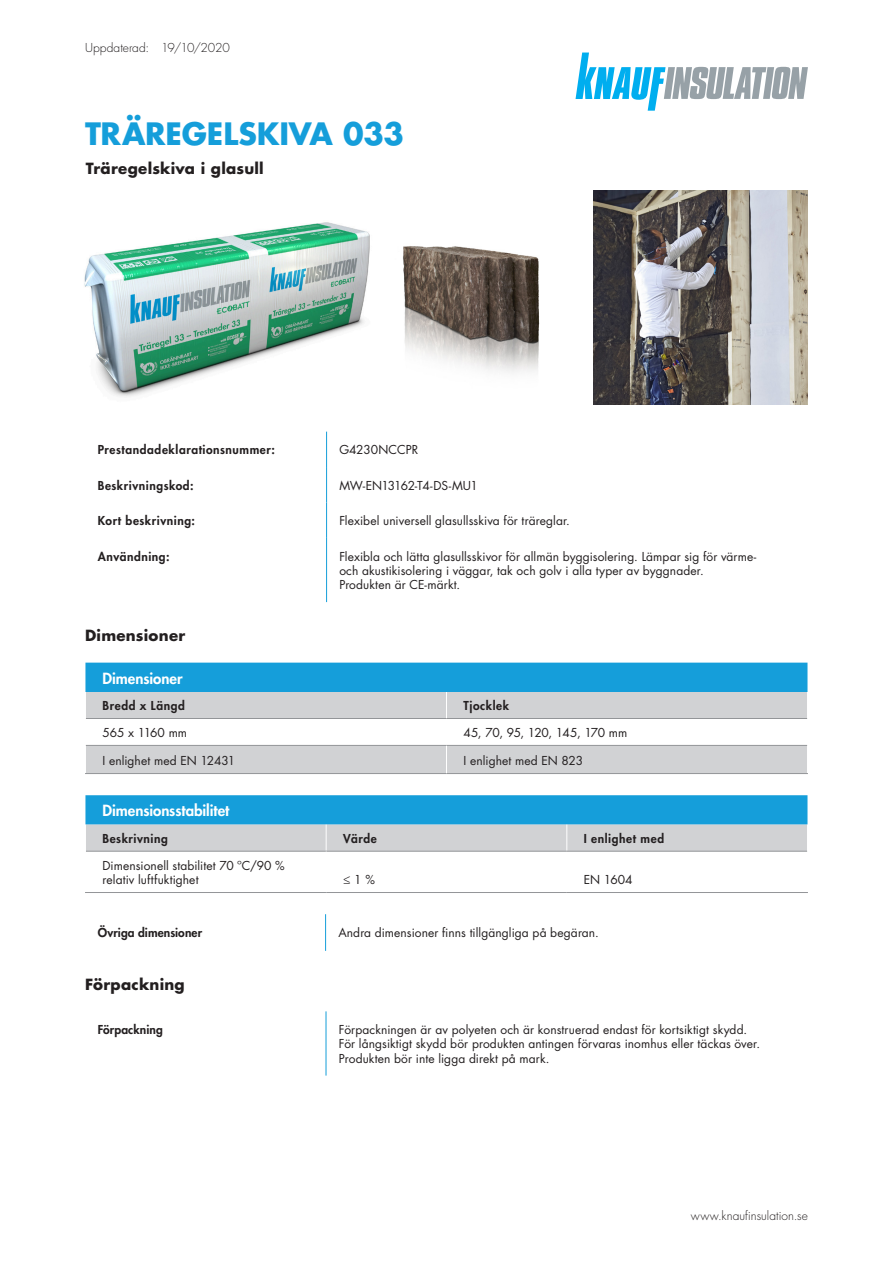
<style>
.page{position:relative;width:893px;height:1263px;background:#fff}
.page>*{position:absolute;margin:0;border:0;box-sizing:border-box;transform-origin:0 0}
.t1{font:700 30px "Futura Std";letter-spacing:-.005em;color:#159eda}
.t2{font:700 15px "Futura Std";letter-spacing:.015em;color:#231f20}
.t3{font:800 15px "Futura Std";letter-spacing:-.005em;color:#fff}
.t4{font:12px/14.4px "Futura Std";letter-spacing:.01em;color:#231f20}
.t5{font:800 12px "Futura Std";letter-spacing:.045em;color:#231f20}
.t6{font:300 12px "Futura Std";letter-spacing:.005em;color:#231f20}
.t7{font:800 12px "Futura Std";letter-spacing:.01em;color:#231f20}
.t8{font:12px "Futura Std";letter-spacing:-.03em;color:#231f20}
.t9{font:12px "Futura Std";letter-spacing:-.045em;color:#231f20}
</style>
<div class="page">
<img style="left:403px;top:246px;width:137px;height:127px">
<img style="left:594px;top:190px;width:214px;height:215px">
<hr style="left:326px;top:432px;width:1px;height:35px;background:#159eda">
<hr style="left:326px;top:467px;width:1px;height:35px;background:#159eda">
<hr style="left:326px;top:502px;width:1px;height:36px;background:#159eda">
<hr style="left:326px;top:538px;width:1px;height:64px;background:#159eda">
<hr style="left:85px;top:773px;width:361px;height:1px;background:#939598">
<hr style="left:446px;top:773px;width:362px;height:1px;background:#939598">
<svg style="left:85px;top:663px;width:723px;height:110px"></svg>
<hr style="left:86px;top:851px;width:240px;height:1px;background:#939598">
<svg style="left:85px;top:795px;width:723px;height:56px;background:#6fb7d7"></svg>
<hr style="left:85px;top:892px;width:241px;height:1px;background:#939598">
<hr style="left:326px;top:892px;width:241px;height:1px;background:#939598">
<hr style="left:567px;top:892px;width:241px;height:1px;background:#939598">
<hr style="left:326px;top:851px;width:241px;height:1px;background:#939598">
<hr style="left:567px;top:851px;width:240px;height:1px;background:#939598">
<hr style="left:325px;top:914px;width:1px;height:37px;background:#159eda">
<hr style="left:326px;top:1011px;width:1px;height:64px;background:#159eda">
<img style="left:84px;top:222px;width:286px;height:175px">
<svg style="left:576px;top:53px;width:232px;height:58px"></svg>
<p class="t6" style="left:85px;top:41px;width:146px">Uppdaterad: 19/10/2020</p>
<h1 class="t1" style="left:85px;top:113px;width:320px">TRÄREGELSKIVA 033</h1>
<h2 class="t2" style="left:86px;top:158px;width:179px">Träregelskiva i glasull</h2>
<p class="t5" style="left:98px;top:442px;width:179px">Prestandadeklarationsnummer:</p>
<p class="t4" style="left:339px;top:443px;width:80px">G4230NCCPR</p>
<p class="t5" style="left:98px;top:478px;width:97px">Beskrivningskod:</p>
<p class="t9" style="left:339px;top:478px;width:140px">MW-EN13162-T4-DS-MU1</p>
<p class="t5" style="left:98px;top:513px;width:99px">Kort beskrivning:</p>
<p class="t4" style="left:339px;top:514px;width:232px">Flexibel universell glasullsskiva för träreglar.</p>
<p class="t5" style="left:98px;top:548px;width:73px">Användning:</p>
<p class="t4" style="left:339px;top:549px;width:419px">Flexibla och lätta glasullsskivor för allmän byggisolering. Lämpar sig för värme&shy;och akustikisolering i väggar, tak och golv i alla typer av byggnader.<br>Produkten är CE-märkt.</p>
<h2 class="t2" style="left:85px;top:626px;width:102px">Dimensioner</h2>
<h4 class="t3" style="left:102px;top:668px;width:82px">Dimensioner</h4>
<p class="t5" style="left:102px;top:698px;width:84px">Bredd x Längd</p>
<p class="t5" style="left:463px;top:698px;width:47px">Tjocklek</p>
<p class="t4" style="left:102px;top:725px;width:86px">565 x 1160 mm</p>
<p class="t8" style="left:463px;top:725px;width:165px">45, 70, 95, 120, 145, 170 mm</p>
<p class="t4" style="left:102px;top:753px;width:134px">I enlighet med EN 12431</p>
<p class="t4" style="left:463px;top:753px;width:121px">I enlighet med EN 823</p>
<h4 class="t3" style="left:102px;top:801px;width:128px">Dimensionsstabilitet</h4>
<p class="t5" style="left:102px;top:831px;width:67px">Beskrivning</p>
<p class="t5" style="left:343px;top:831px;width:35px">Värde</p>
<p class="t5" style="left:584px;top:831px;width:82px">I enlighet med</p>
<p class="t4" style="left:102px;top:858px;width:184px">Dimensionell stabilitet 70 ºC/90 % relativ luftfuktighet</p>
<p class="t4" style="left:343px;top:872px;width:33px">≤ 1 %</p>
<p class="t4" style="left:584px;top:872px;width:50px">EN 1604</p>
<p class="t7" style="left:98px;top:925px;width:106px">Övriga dimensioner</p>
<p class="t4" style="left:338px;top:925px;width:262px">Andra dimensioner finns tillgängliga på begäran.</p>
<h2 class="t2" style="left:85px;top:974px;width:101px">Förpackning</h2>
<p class="t7" style="left:98px;top:1022px;width:66px">Förpackning</p>
<p class="t4" style="left:339px;top:1022px;width:423px">Förpackningen är av polyeten och är konstruerad endast för kortsiktigt skydd.<br>För långsiktigt skydd bör produkten antingen förvaras inomhus eller täckas över.<br>Produkten bör inte ligga direkt på mark.</p>
<p class="t6" style="left:691px;top:1209px;width:119px">www.knaufinsulation.se</p>
</div>
